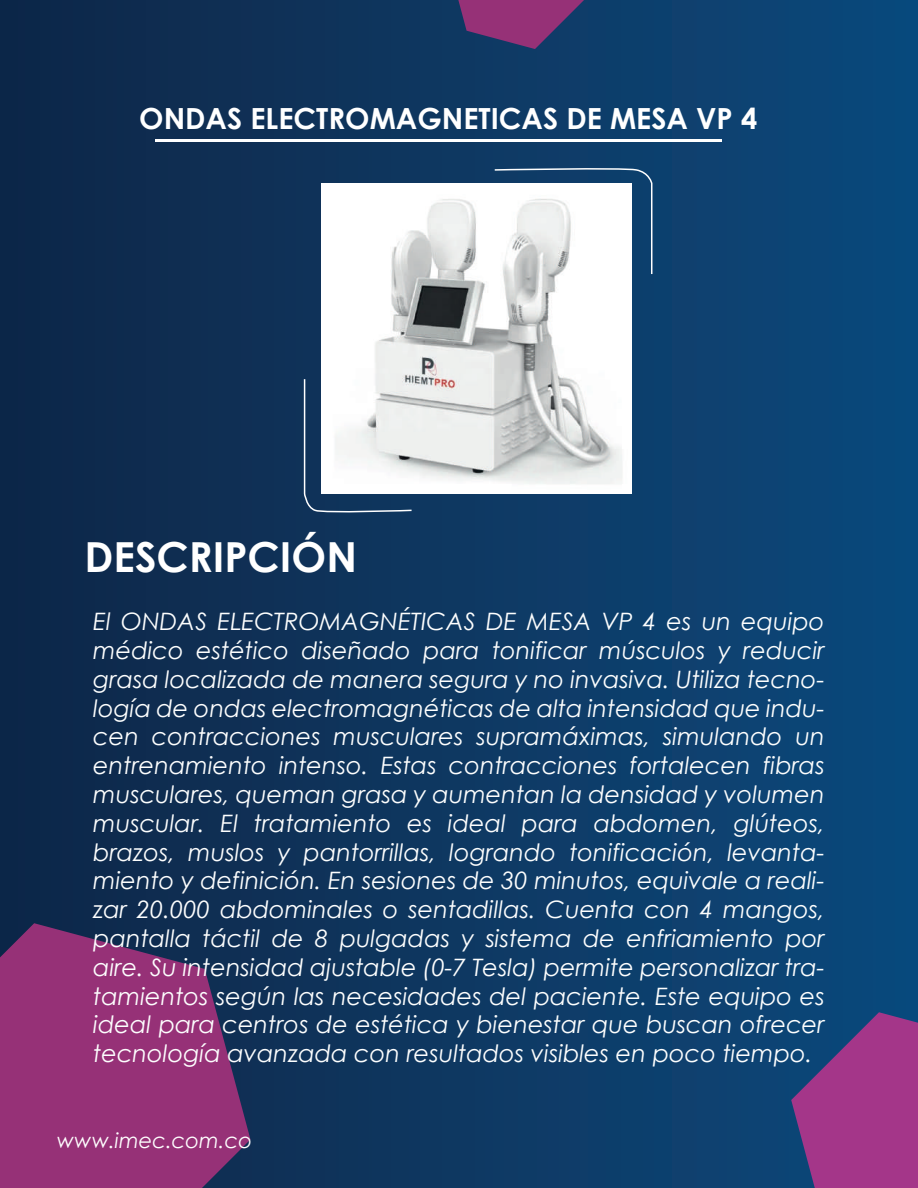
<style>
.page{position:relative;width:918px;height:1188px;background:#fff}
.page>*{position:absolute;margin:0;border:0;box-sizing:border-box;transform-origin:0 0}
.t1{font:700 41.4px "Century Gothic";color:#fff}
.t2{font:700 29.1px "Century Gothic";color:#fff}
.t3{font:italic 24px/28.8px "Century Gothic";color:#fdfefe;text-align:justify}
.t4{font:italic 21px "Century Gothic";color:#fff}
</style>
<div class="page">
<div style="left:0;top:0;width:918px;height:1188px;background:linear-gradient(to right,#0f2647,#0c497d)"></div>
<svg style="left:0;top:923px;width:250px;height:265px;fill:#963177"></svg>
<hr style="left:155px;top:139px;width:566px;height:3px;background:#fff">
<svg style="left:791px;top:1012px;width:127px;height:176px"></svg>
<svg style="left:458px;top:0;width:126px;height:49px"></svg>
<svg style="left:493px;top:166px;width:160px;height:110px"></svg>
<svg style="left:303px;top:378px;width:110px;height:137px"></svg>
<img style="left:321px;top:184px;width:310px;height:309px">
<p class="t2" style="left:139px;top:96px;width:620px">ONDAS ELECTROMAGNETICAS DE MESA VP 4</p>
<h1 class="t1" style="left:84px;top:525px;width:274px">DESCRIPCIÓN</h1>
<p class="t3" style="left:93px;top:607px;width:733px">El ONDAS ELECTROMAGNÉTICAS DE MESA VP 4 es un equipo médico estético diseñado para tonificar músculos y reducir grasa localizada de manera segura y no invasiva. Utiliza tecno&shy;logía de ondas electromagnéticas de alta intensidad que indu&shy;cen contracciones musculares supramáximas, simulando un entrenamiento intenso. Estas contracciones fortalecen fibras musculares, queman grasa y aumentan la densidad y volumen muscular. El tratamiento es ideal para abdomen, glúteos, brazos, muslos y pantorrillas, logrando tonificación, levanta&shy;miento y definición. En sesiones de 30 minutos, equivale a reali&shy;zar 20.000 abdominales o sentadillas. Cuenta con 4 mangos, pantalla táctil de 8 pulgadas y sistema de enfriamiento por aire. Su intensidad ajustable (0-7 Tesla) permite personalizar tra&shy;tamientos según las necesidades del paciente. Este equipo es ideal para centros de estética y bienestar que buscan ofrecer tecnología avanzada con resultados visibles en poco tiempo.</p>
<p class="t4" style="left:57px;top:1125px;width:197px">www.imec.com.co</p>
</div>
